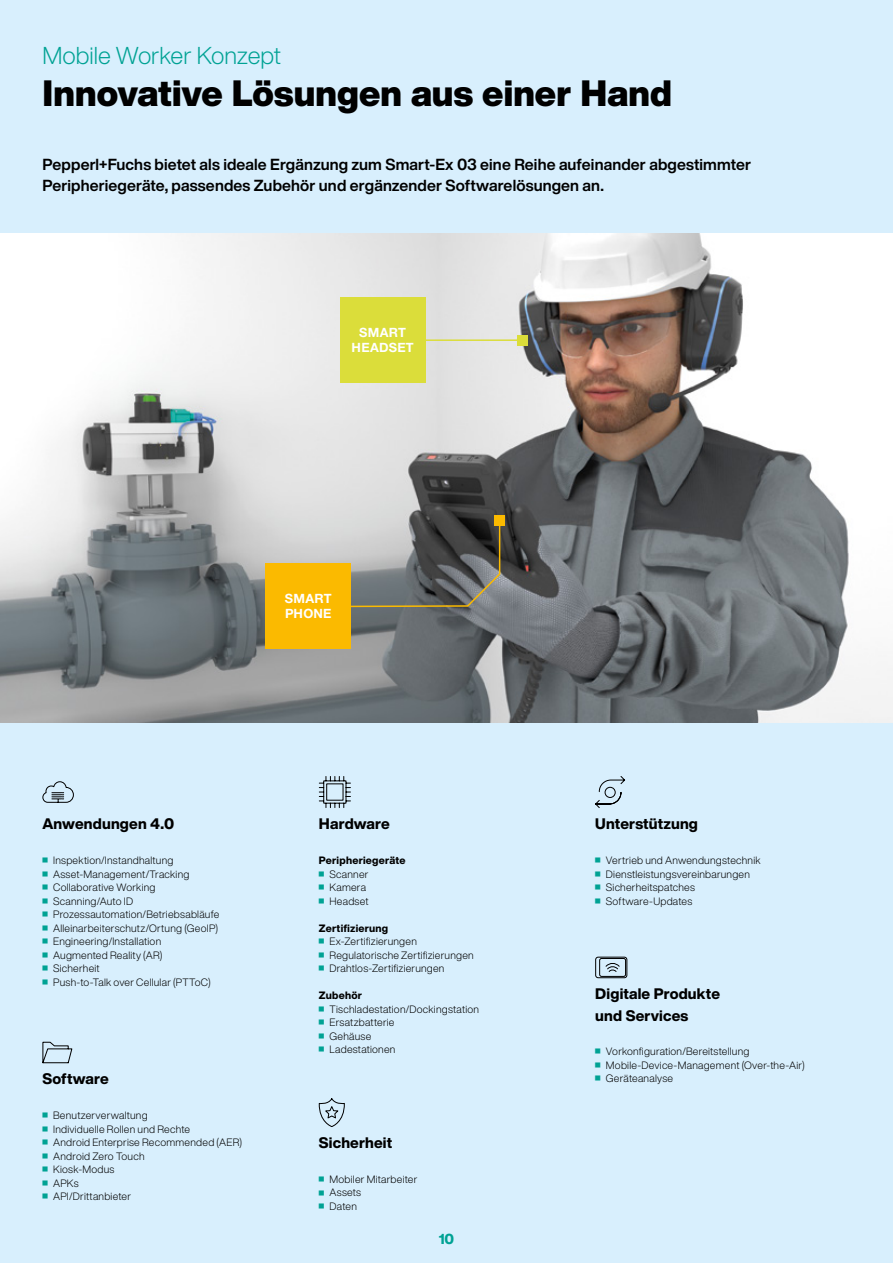
<style>
.page{position:relative;width:893px;height:1263px;background:#d8effd}
.page>*{position:absolute;margin:0;border:0;box-sizing:border-box;transform-origin:0 0}
.t1{font:900 36px "Helvetica Now Display";color:#000}
.t2{font:300 24px "Helvetica Now Display";color:#00a294}
.t3{font:700 15.75px/21.3px "Helvetica Now Display";letter-spacing:.01em;color:#000}
.t4{font:800 15px/21.3px "Helvetica Now Display";letter-spacing:.01em;color:#000}
.t5{font:800 14.25px "Helvetica Now Display";color:#00a294}
.t6{font:700 12.75px/14.7px "Helvetica Neue LTW1 G";letter-spacing:.02em;color:#fff}
.t7{font:300 10.5px "Helvetica Now Display";letter-spacing:.02em;color:#000}
.t8{font:800 10.5px "Helvetica Now Display";letter-spacing:.02em;color:#000}
</style>
<div class="page">
<img style="left:0;top:234px;width:893px;height:489px">
<div style="left:266px;top:563px;width:85px;height:85px;background:#fbba00"></div>
<svg style="left:349px;top:519px;width:152px;height:89px;background:#767773"></svg>
<div style="left:494px;top:516px;width:11px;height:10px;background:#fbba00"></div>
<div style="left:340px;top:298px;width:85px;height:85px;background:#dbdd3a"></div>
<hr style="left:422px;top:339px;width:100px;height:2px;background:#dbdd3a">
<div style="left:517px;top:335px;width:10px;height:10px;background:#dbdd3a"></div>
<svg style="left:595px;top:776px;width:30px;height:32px"></svg>
<svg style="left:605px;top:963px;width:15px;height:9px"></svg>
<div style="left:595px;top:957px;width:32px;height:21px;border:1px solid #000;border-radius:3px"></div>
<div style="left:599px;top:958px;width:27px;height:19px;border:1px solid #000;border-radius:2px"></div>
<svg style="left:42px;top:1041px;width:31px;height:23px"></svg>
<svg style="left:42px;top:781px;width:32px;height:22px"></svg>
<svg style="left:319px;top:776px;width:32px;height:32px"></svg>
<svg style="left:319px;top:1098px;width:26px;height:29px"></svg>
<h2 class="t2" style="left:43px;top:39px;width:240px">Mobile Worker Konzept</h2>
<h1 class="t1" style="left:43px;top:68px;width:631px">Innovative Lösungen aus einer Hand</h1>
<h3 class="t3" style="left:43px;top:154px;width:710px">Pepperl+Fuchs bietet als ideale Ergänzung zum Smart-Ex 03 eine Reihe aufeinander abgestimmter<br>Peripheriegeräte, passendes Zubehör und ergänzender Softwarelösungen an.</h3>
<p class="t6" style="left:352px;top:325px;width:64px;text-align:center">SMART<br>HEADSET</p>
<p class="t6" style="left:285px;top:591px;width:48px">SMART<br>PHONE</p>
<h3 class="t4" style="left:43px;top:813px;width:133px">Anwendungen 4.0</h3>
<p class="t7" style="left:43px;top:853px;width:132px"><sup>■</sup> Inspektion/Instandhaltung</p>
<p class="t7" style="left:43px;top:867px;width:148px"><sup>■</sup> Asset-Management/Tracking</p>
<p class="t7" style="left:43px;top:880px;width:114px"><sup>■</sup> Collaborative Working</p>
<p class="t7" style="left:43px;top:894px;width:92px"><sup>■</sup> Scanning/Auto ID</p>
<p class="t7" style="left:43px;top:907px;width:178px"><sup>■</sup> Prozessautomation/Betriebsabläufe</p>
<p class="t7" style="left:43px;top:921px;width:177px"><sup>■</sup> Alleinarbeiterschutz/Ortung (GeoIP)</p>
<p class="t7" style="left:43px;top:934px;width:120px"><sup>■</sup> Engineering/Installation</p>
<p class="t7" style="left:43px;top:948px;width:122px"><sup>■</sup> Augmented Reality (AR)</p>
<p class="t7" style="left:43px;top:961px;width:59px"><sup>■</sup> Sicherheit</p>
<p class="t7" style="left:43px;top:975px;width:170px"><sup>■</sup> Push-to-Talk over Cellular (PTToC)</p>
<h3 class="t4" style="left:319px;top:813px;width:73px">Hardware</h3>
<p class="t8" style="left:319px;top:853px;width:88px">Peripheriegeräte</p>
<p class="t7" style="left:319px;top:867px;width:51px"><sup>■</sup> Scanner</p>
<p class="t7" style="left:319px;top:880px;width:49px"><sup>■</sup> Kamera</p>
<p class="t7" style="left:319px;top:894px;width:51px"><sup>■</sup> Headset</p>
<p class="t8" style="left:319px;top:920px;width:71px">Zertifizierung</p>
<p class="t7" style="left:319px;top:934px;width:99px"><sup>■</sup> Ex-Zertifizierungen</p>
<p class="t7" style="left:319px;top:948px;width:156px"><sup>■</sup> Regulatorische Zertifizierungen</p>
<p class="t7" style="left:319px;top:961px;width:127px"><sup>■</sup> Drahtlos-Zertifizierungen</p>
<p class="t8" style="left:319px;top:988px;width:45px">Zubehör</p>
<p class="t7" style="left:319px;top:1002px;width:162px"><sup>■</sup> Tischladestation/Dockingstation</p>
<p class="t7" style="left:319px;top:1015px;width:77px"><sup>■</sup> Ersatzbatterie</p>
<p class="t7" style="left:319px;top:1029px;width:54px"><sup>■</sup> Gehäuse</p>
<p class="t7" style="left:319px;top:1042px;width:78px"><sup>■</sup> Ladestationen</p>
<h3 class="t4" style="left:595px;top:813px;width:104px">Unterstützung</h3>
<p class="t7" style="left:595px;top:853px;width:167px"><sup>■</sup> Vertrieb und Anwendungstechnik</p>
<p class="t7" style="left:595px;top:867px;width:156px"><sup>■</sup> Dienstleistungsvereinbarungen</p>
<p class="t7" style="left:595px;top:880px;width:101px"><sup>■</sup> Sicherheitspatches</p>
<p class="t7" style="left:595px;top:894px;width:99px"><sup>■</sup> Software-Updates</p>
<h3 class="t4" style="left:595px;top:983px;width:126px">Digitale Produkte und Services</h3>
<p class="t7" style="left:595px;top:1044px;width:156px"><sup>■</sup> Vorkonfiguration/Bereitstellung</p>
<p class="t7" style="left:595px;top:1058px;width:211px"><sup>■</sup> Mobile-Device-Management (Over-the-Air)</p>
<h3 class="t4" style="left:43px;top:1068px;width:68px">Software</h3>
<p class="t7" style="left:595px;top:1071px;width:79px"><sup>■</sup> Geräteanalyse</p>
<p class="t7" style="left:43px;top:1108px;width:107px"><sup>■</sup> Benutzerverwaltung</p>
<p class="t7" style="left:43px;top:1122px;width:149px"><sup>■</sup> Individuelle Rollen und Rechte</p>
<p class="t7" style="left:43px;top:1135px;width:201px"><sup>■</sup> Android Enterprise Recommended (AER)</p>
<p class="t7" style="left:43px;top:1149px;width:104px"><sup>■</sup> Android Zero Touch</p>
<p class="t7" style="left:43px;top:1162px;width:73px"><sup>■</sup> Kiosk-Modus</p>
<p class="t7" style="left:43px;top:1176px;width:38px"><sup>■</sup> APKs</p>
<p class="t7" style="left:43px;top:1189px;width:90px"><sup>■</sup> API/Drittanbieter</p>
<h3 class="t4" style="left:319px;top:1132px;width:75px">Sicherheit</h3>
<p class="t7" style="left:319px;top:1172px;width:100px"><sup>■</sup> Mobiler Mitarbeiter</p>
<p class="t7" style="left:319px;top:1185px;width:44px"><sup>■</sup> Assets</p>
<p class="t7" style="left:319px;top:1199px;width:39px"><sup>■</sup> Daten</p>
<h3 class="t5" style="left:439px;top:1229px;width:17px">10</h3>
</div>
